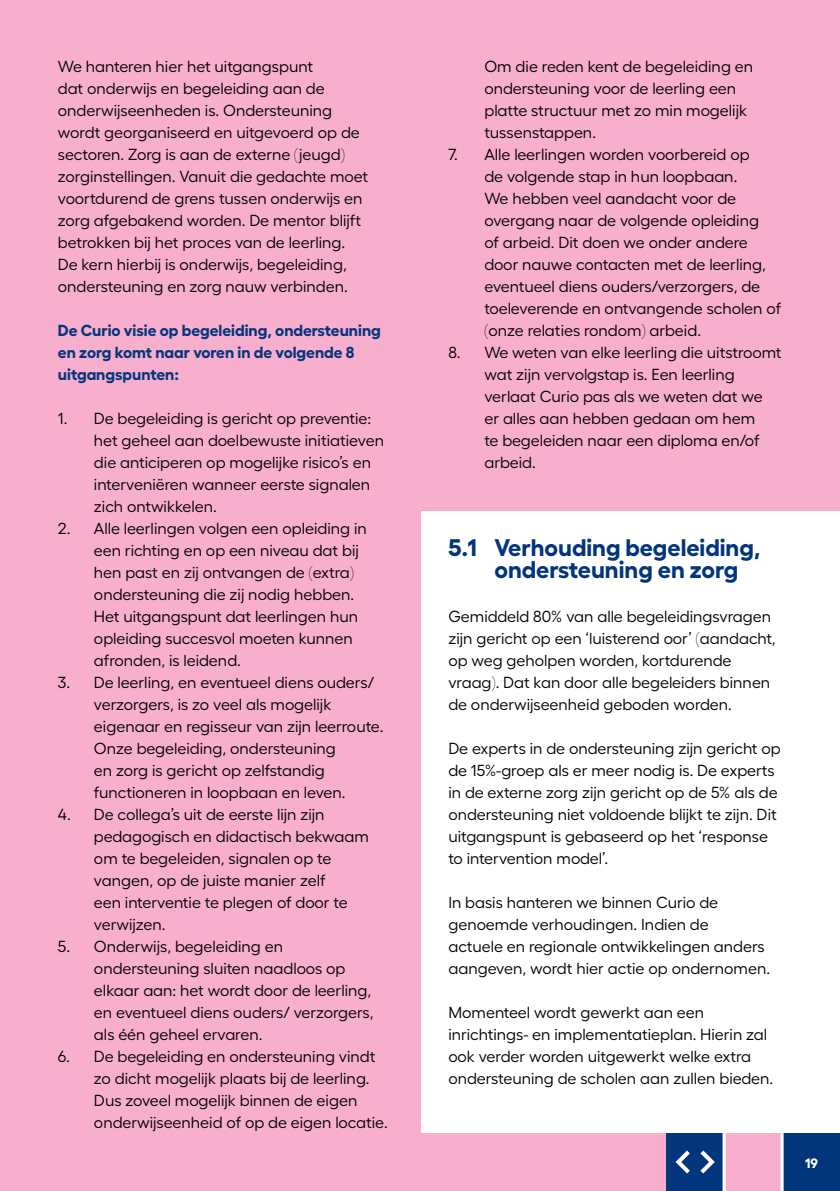
<style>
.page{position:relative;width:840px;height:1191px;background:#fff}
.page>*{position:absolute;margin:0;border:0;box-sizing:border-box;transform-origin:0 0}
.t1{font:700 24px/22px "Fellix";color:#03357c}
.t2{font:16px/22px "Fellix";color:#000}
.t3{font:700 16px/22px "Fellix";color:#03357c}
.t4{font:700 13.6px "Fellix";color:#fff}
</style>
<div class="page">
<div style="left:0;top:0;width:839px;height:1191px;background:#f8aecd"></div>
<div style="left:421px;top:511px;width:418px;height:622px;background:#fff"></div>
<div style="left:781px;top:1133px;width:58px;height:58px;background:#03357c"></div>
<div style="left:665px;top:1133px;width:58px;height:58px;background:#03357c"></div>
<hr style="left:780px;top:1133px;width:3px;height:58px;background:#fff">
<svg style="left:700px;top:1150px;width:14px;height:23px"></svg>
<svg style="left:675px;top:1150px;width:14px;height:23px"></svg>
<hr style="left:722px;top:1133px;width:3px;height:58px;background:#fff">
<p class="t2" style="left:58px;top:54px;width:311px">We hanteren hier het uitgangspunt<br>dat onderwijs en begeleiding aan de onderwijseenheden is. Ondersteuning wordt georganiseerd en uitgevoerd op de sectoren. Zorg is aan de externe (jeugd) zorginstellingen. Vanuit die gedachte moet voortdurend de grens tussen onderwijs en zorg afgebakend worden. De mentor blijft betrokken bij het proces van de leerling.<br>De kern hierbij is onderwijs, begeleiding, ondersteuning en zorg nauw verbinden.</p>
<p class="t3" style="left:58px;top:318px;width:324px">De Curio visie op begeleiding, ondersteuning en zorg komt naar voren in de volgende 8 uitgangspunten:</p>
<p class="t2" style="left:94px;top:406px;width:291px;text-indent:-36px">1. De begeleiding is gericht op preventie: het geheel aan doelbewuste initiatieven die anticiperen op mogelijke risico’s en interveniëren wanneer eerste signalen zich ontwikkelen.</p>
<p class="t2" style="left:94px;top:516px;width:274px;text-indent:-36px">2. Alle leerlingen volgen een opleiding in een richting en op een niveau dat bij hen past en zij ontvangen de (extra) ondersteuning die zij nodig hebben.<br>Het uitgangspunt dat leerlingen hun opleiding succesvol moeten kunnen afronden, is leidend.</p>
<p class="t2" style="left:94px;top:670px;width:291px;text-indent:-36px">3. De leerling, en eventueel diens ouders/ verzorgers, is zo veel als mogelijk eigenaar en regisseur van zijn leerroute.<br>Onze begeleiding, ondersteuning<br>en zorg is gericht op zelfstandig functioneren in loopbaan en leven.</p>
<p class="t2" style="left:94px;top:802px;width:276px;text-indent:-36px">4. De collega’s uit de eerste lijn zijn pedagogisch en didactisch bekwaam om te begeleiden, signalen op te vangen, op de juiste manier zelf<br>een interventie te plegen of door te verwijzen.</p>
<p class="t2" style="left:94px;top:934px;width:281px;text-indent:-36px">5. Onderwijs, begeleiding en ondersteuning sluiten naadloos op elkaar aan: het wordt door de leerling, en eventueel diens ouders/ verzorgers, als één geheel ervaren.</p>
<p class="t2" style="left:94px;top:1044px;width:295px;text-indent:-36px">6. De begeleiding en ondersteuning vindt zo dicht mogelijk plaats bij de leerling.<br>Dus zoveel mogelijk binnen de eigen onderwijseenheid of op de eigen locatie.</p>
<p class="t2" style="left:484px;top:54px;width:270px">Om die reden kent de begeleiding en ondersteuning voor de leerling een platte structuur met zo min mogelijk tussenstappen.</p>
<p class="t2" style="left:484px;top:142px;width:298px;text-indent:-36px">7. Alle leerlingen worden voorbereid op<br>de volgende stap in hun loopbaan.<br>We hebben veel aandacht voor de overgang naar de volgende opleiding<br>of arbeid. Dit doen we onder andere door nauwe contacten met de leerling, eventueel diens ouders/verzorgers, de toeleverende en ontvangende scholen of (onze relaties rondom) arbeid.</p>
<p class="t2" style="left:484px;top:340px;width:298px;text-indent:-36px">8. We weten van elke leerling die uitstroomt wat zijn vervolgstap is. Een leerling verlaat Curio pas als we weten dat we<br>er alles aan hebben gedaan om hem<br>te begeleiden naar een diploma en/of arbeid.</p>
<h1 class="t1" style="left:494px;top:534px;width:267px;text-indent:-46px">5.1 Verhouding begeleiding, ondersteuning en zorg</h1>
<p class="t2" style="left:448px;top:604px;width:329px">Gemiddeld 80% van alle begeleidingsvragen zijn gericht op een ‘luisterend oor’ (aandacht, op weg geholpen worden, kortdurende vraag). Dat kan door alle begeleiders binnen de onderwijseenheid geboden worden.</p>
<p class="t2" style="left:448px;top:736px;width:334px">De experts in de ondersteuning zijn gericht op de 15%-groep als er meer nodig is. De experts in de externe zorg zijn gericht op de 5% als de ondersteuning niet voldoende blijkt te zijn. Dit uitgangspunt is gebaseerd op het ‘response to intervention model’.</p>
<p class="t2" style="left:448px;top:890px;width:323px">In basis hanteren we binnen Curio de genoemde verhoudingen. Indien de<br>actuele en regionale ontwikkelingen anders aangeven, wordt hier actie op ondernomen.</p>
<p class="t2" style="left:448px;top:1000px;width:326px">Momenteel wordt gewerkt aan een inrichtings- en implementatieplan. Hierin zal ook verder worden uitgewerkt welke extra ondersteuning de scholen aan zullen bieden.</p>
<p class="t4" style="left:804px;top:1152px;width:14px">19</p>
</div>
